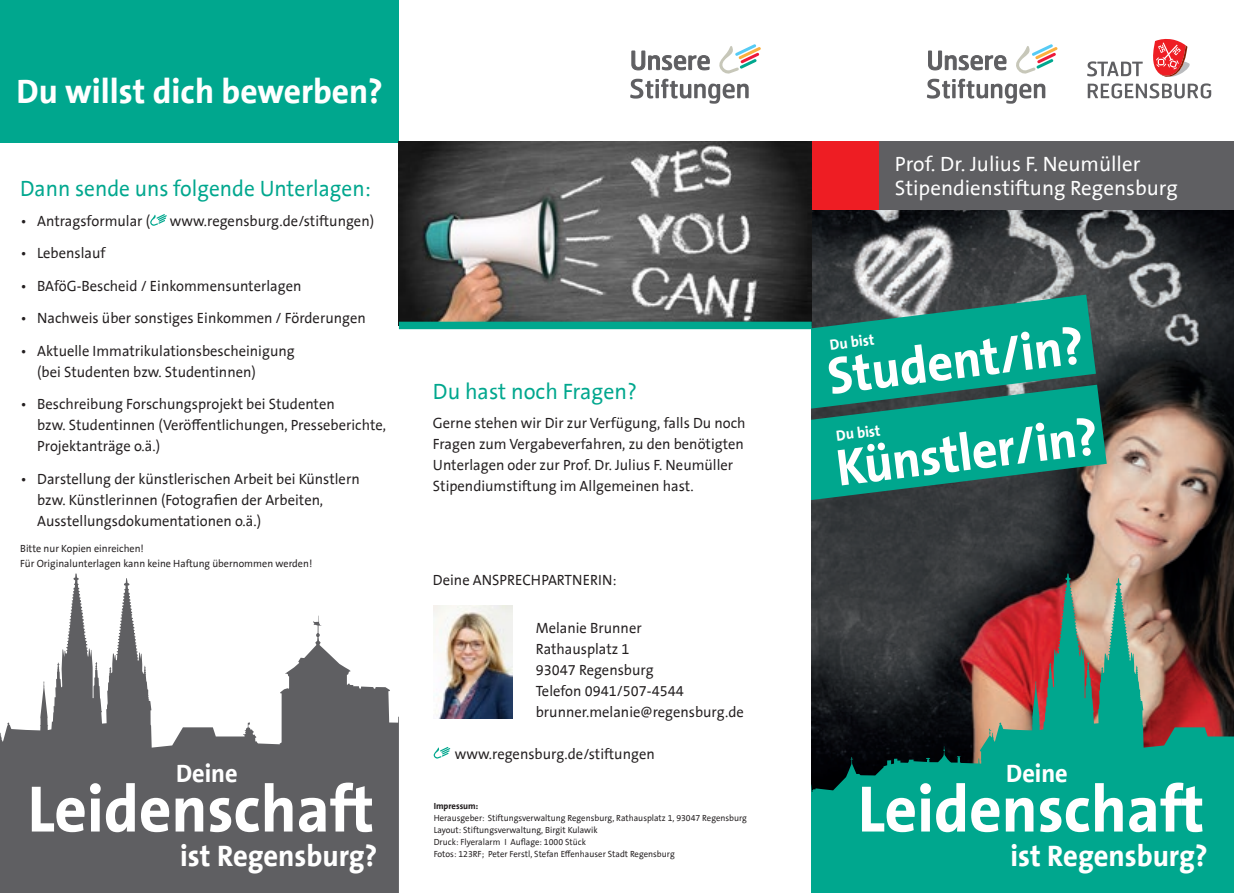
<style>
.page{position:relative;width:1234px;height:893px;background:#fff}
.page>*{position:absolute;margin:0;border:0;box-sizing:border-box;transform-origin:0 0}
.t1{font:700 66.3px "The Sans Office LF";color:#fff;scale:.95 1}
.t2{font:700 52.35px "The Sans Office LF";color:#fff;scale:.95 1}
.t3{font:700 34.5px "The Sans Office LF";color:#fff}
.t4{font:700 30.15px "The Sans Office LF";color:#fff;scale:.95 1}
.t5{font:700 25.5px "The Sans Office LF";color:#fff;scale:.95 1}
.t6{font:22.5px "The Sans Office LF";color:#00a78e;scale:.95 1}
.t7{font:22.5px "The Sans Office LF";color:#00a78e}
.t8{font:21px/24px "The Sans Office LF";color:#fff}
.t9{font:700 15.15px "The Sans Office LF";color:#fff;scale:.95 1}
.t10{font:15px/21px "The Sans Office LF";color:#231f20}
.t11{font:10.5px/15px "The Sans Office LF";color:#231f20}
.t12{font:9px/12px "The Sans Office LF";color:#231f20}
.t13{font:700 9px "The Sans Office LF";color:#231f20}
</style>
<div class="page">
<img style="left:811px;top:209px;width:422px;height:365px">
<svg style="left:810px;top:295px;width:296px;height:207px;background:#13907d"></svg>
<svg style="left:0;top:574px;width:399px;height:319px;fill:#5f5f62"></svg>
<svg style="left:630px;top:44px;width:130px;height:60px"></svg>
<svg style="left:433px;top:747px;width:17px;height:12px"></svg>
<img style="left:433px;top:606px;width:80px;height:112px">
<div style="left:0;top:0;width:399px;height:142px;background:#00a78e"></div>
<svg style="left:811px;top:574px;width:422px;height:319px;background:#2c7163"></svg>
<svg style="left:926px;top:44px;width:131px;height:60px"></svg>
<svg style="left:1088px;top:84px;width:124px;height:15px"></svg>
<svg style="left:1087px;top:39px;width:123px;height:59px"></svg>
<svg style="left:150px;top:214px;width:17px;height:12px"></svg>
<div style="left:878px;top:141px;width:355px;height:68px;background:#5f5f62"></div>
<div style="left:810px;top:141px;width:68px;height:68px;background:#ee1d23"></div>
<img style="left:399px;top:141px;width:412px;height:181px">
<div style="left:399px;top:322px;width:412px;height:7px;background:#00a78e"></div>
<h3 class="t3" style="left:16px;top:69px;width:368px">Du willst dich bewerben?</h3>
<h3 class="t6" style="left:20px;top:174px;width:370px">Dann sende uns folgende Unterlagen:</h3>
<p class="t10" style="left:20px;top:210px;width:131px">• Antragsformular (</p>
<p class="t10" style="left:170px;top:210px;width:206px">www.regensburg.de/stiftungen)</p>
<p class="t10" style="left:20px;top:243px;width:87px">• Lebenslauf</p>
<p class="t10" style="left:20px;top:275px;width:283px">• BAföG-Bescheid / Einkommensunterlagen</p>
<p class="t10" style="left:20px;top:308px;width:347px">• Nachweis über sonstiges Einkommen / Förderungen</p>
<p class="t10" style="left:37px;top:340px;width:259px;text-indent:-17px">• Aktuelle Immatrikulationsbescheinigung (bei Studenten bzw. Studentinnen)</p>
<p class="t10" style="left:37px;top:394px;width:350px;text-indent:-17px">• Beschreibung Forschungsprojekt bei Studenten<br>bzw. Studentinnen (Veröffentlichungen, Presseberichte,<br>Projektanträge o.ä.)</p>
<p class="t10" style="left:37px;top:468px;width:324px;text-indent:-17px">• Darstellung der künstlerischen Arbeit bei Künstlern bzw. Künstlerinnen (Fotografien der Arbeiten,<br>Ausstellungsdokumentationen o.ä.)</p>
<p class="t11" style="left:20px;top:541px;width:293px">Bitte nur Kopien einreichen!<br>Für Originalunterlagen kann keine Haftung übernommen werden!</p>
<h3 class="t7" style="left:433px;top:377px;width:205px">Du hast noch Fragen?</h3>
<p class="t10" style="left:433px;top:413px;width:314px">Gerne stehen wir Dir zur Verfügung, falls Du noch Fragen zum Vergabeverfahren, zu den benötigten Unterlagen oder zur Prof. Dr. Julius F. Neumüller Stipendiumstiftung im Allgemeinen hast.</p>
<p class="t10" style="left:433px;top:570px;width:185px">Deine ANSPRECHPARTNERIN:</p>
<h3 class="t8" style="left:894px;top:153px;width:284px">Prof. Dr. Julius F. Neumüller<br>Stipendienstiftung Regensburg</h3>
<h2 class="t2" style="left:823px;top:343px;width:272px;rotate:-7deg">Student/in?</h2>
<p class="t9" style="left:828px;top:335px;width:48px;rotate:-7deg">Du bist</p>
<h2 class="t2" style="left:832px;top:435px;width:278px;rotate:-7deg">Künstler/in?</h2>
<p class="t9" style="left:834px;top:426px;width:48px;rotate:-7deg">Du bist</p>
<p class="t10" style="left:535px;top:617px;width:209px">Melanie Brunner<br>Rathausplatz 1<br>93047 Regensburg<br>Telefon 0941/507-4544 brunner.melanie@regensburg.de</p>
<p class="t10" style="left:455px;top:743px;width:201px">www.regensburg.de/stiftungen</p>
<h3 class="t5" style="left:176px;top:757px;width:66px">Deine</h3>
<h3 class="t5" style="left:1006px;top:757px;width:66px">Deine</h3>
<h1 class="t1" style="left:28px;top:766px;width:366px">Leidenschaft</h1>
<h1 class="t1" style="left:857px;top:766px;width:366px">Leidenschaft</h1>
<p class="t13" style="left:433px;top:800px;width:46px">Impressum:</p>
<p class="t12" style="left:433px;top:811px;width:315px">Herausgeber: Stiftungsverwaltung Regensburg, Rathausplatz 1, 93047 Regensburg Layout: Stiftungsverwaltung, Birgit Kulawik<br>Druck: Flyeralarm I Auflage: 1000 Stück<br>Fotos: 123RF; Peter Ferstl, Stefan Effenhauser Stadt Regensburg</p>
<h3 class="t4" style="left:180px;top:836px;width:209px">ist Regensburg?</h3>
<h3 class="t4" style="left:1010px;top:836px;width:209px">ist Regensburg?</h3>
</div>
